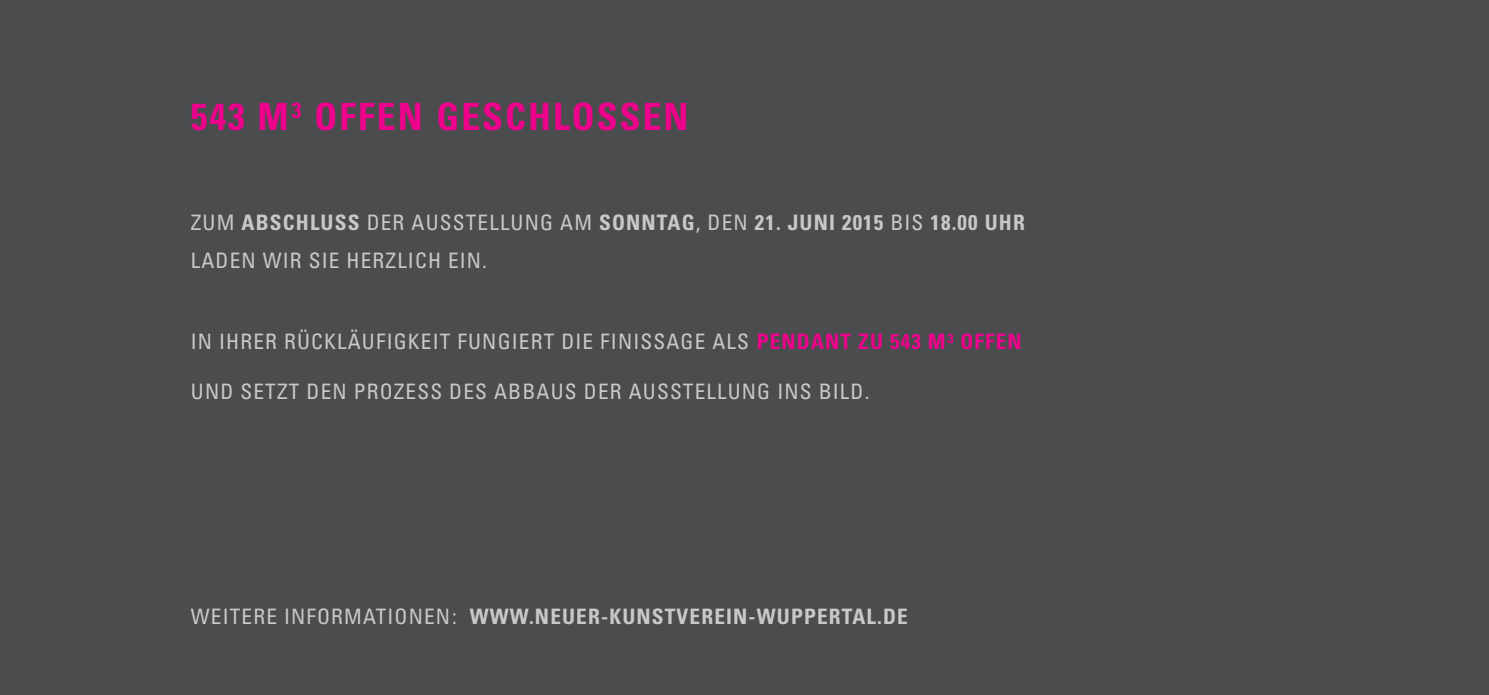
<style>
.page{position:relative;width:1489px;height:695px;background:#fff}
.page>*{position:absolute;margin:0;border:0;box-sizing:border-box;transform-origin:0 0}
.t1{font:700 condensed 37.5px "Univers";letter-spacing:.055em;color:#ed028c}
.t2{font:condensed 21.25px/37.5px "Univers";letter-spacing:.055em;color:#c7c8ca}
.t3{font:700 condensed 21.25px "Univers";letter-spacing:.055em;color:#c7c8ca}
.s1{font-weight:700}
.s2{font-weight:700;color:#ed028c}
.s3{font-weight:400}
</style>
<div class="page">
<div style="left:0;top:0;width:1488px;height:694px;background:#4b4c4d"></div>
<h1 class="t1" style="left:191px;top:94px;width:499px">543 M<sup>3</sup> OFFEN GESCHLOSSEN</h1>
<p class="t2" style="left:191px;top:203px;width:835px">ZUM <span class="s1">ABSCHLUSS</span> DER AUSSTELLUN G AM <span class="s1">SONNTAG</span>, DEN <span class="s1">21. JUNI 2015</span> BIS <span class="s1">18.00 UHR<br></span>LADEN WIR SIE H ERZLICH EIN.</p>
<p class="t2" style="left:191px;top:322px;width:782px">IN IH RER RÜCKLÄUFIGKEIT FUN GIERT DIE FIN ISSAGE ALS <span class="s2">PENDANT ZU 543 M³ OFFEN</span></p>
<p class="t2" style="left:191px;top:372px;width:680px">UN D SETZT DEN PROZESS DES ABBAUS DER AUSSTELLUN G INS B ILD.</p>
<p class="t3" style="left:191px;top:603px;width:718px"><span class="s3">WEITERE IN FORMATION EN :</span> WWW.NEUER-KUNSTVEREIN-WUPPERTAL.DE</p>
</div>
